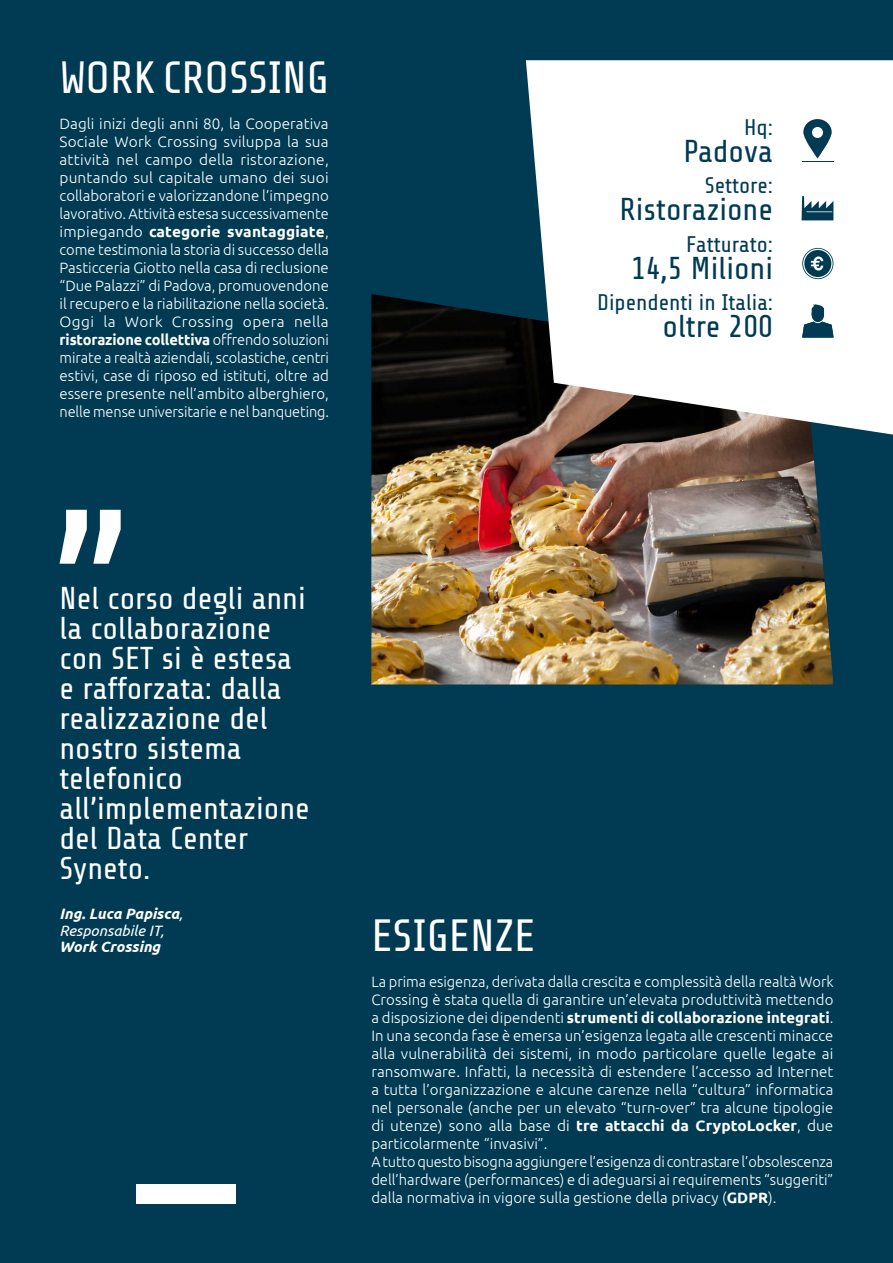
<style>
.page{position:relative;width:893px;height:1263px;background:#003b53}
.page>*{position:absolute;margin:0;border:0;box-sizing:border-box;transform-origin:0 0}
.t1{font:45px "Share Tech";color:#fff}
.t2{font:31.5px/30px "Share Tech";color:#fff}
.t3{font:31.5px "Share Tech";color:#003b53}
.t4{font:22.5px "Share Tech";color:#003b53}
.t5{font:300 15px/18px "Ubuntu";letter-spacing:.005em;color:#fff;text-align:justify}
.t6{font:italic 700 15px "Ubuntu";color:#fff}
.t7{font:italic 15px "Ubuntu";color:#fff}
.s1{font-weight:700}
.s2{font-weight:400}
</style>
<div class="page">
<img style="left:371px;top:294px;width:462px;height:391px">
<svg style="left:526px;top:60px;width:367px;height:375px;background:#e8e8e8"></svg>
<svg style="left:60px;top:510px;width:61px;height:54px"></svg>
<div style="left:136px;top:1184px;width:99px;height:19px;background:#fff"></div>
<svg style="left:801px;top:196px;width:32px;height:24px"></svg>
<svg style="left:802px;top:322px;width:32px;height:16px"></svg>
<div style="left:812px;top:307px;width:12px;height:15px;background:#003b53;border-radius:50%"></div>
<svg style="left:812px;top:304px;width:12px;height:8px"></svg>
<svg style="left:802px;top:248px;width:31px;height:31px"></svg>
<svg style="left:803px;top:119px;width:29px;height:39px"></svg>
<hr style="left:801px;top:161px;width:32px;height:1px;background:#003b53">
<p class="t1" style="left:60px;top:54px;width:271px">WORK CROSSING</p>
<p class="t5" style="left:60px;top:114px;width:271px">Dagli inizi degli anni 80, la Cooperativa Sociale Work Crossing sviluppa la sua attività nel campo della ristorazione, puntando sul capitale umano dei suoi collaboratori e valorizzandone l’impegno lavorativo. Attività estesa successivamente impiegando <span class="s1">categorie svantaggiate</span>, come testimonia la storia di successo della Pasticceria Giotto nella casa di reclusione “Due Palazzi” di Padova, promuovendone il recupero e la riabilitazione nella società.</p>
<p class="t5" style="left:60px;top:312px;width:271px">Oggi la Work Crossing opera nella <span class="s1">ristorazione collettiva</span> offrendo soluzioni mirate a realtà aziendali, scolastiche, centri estivi, case di riposo ed istituti, oltre ad essere presente nell’ambito alberghiero, nelle mense universitarie e nel banqueting.</p>
<p class="t4" style="left:744px;top:115px;width:30px">Hq:</p>
<p class="t3" style="left:683px;top:135px;width:91px">Padova</p>
<p class="t4" style="left:705px;top:174px;width:70px">Settore:</p>
<p class="t3" style="left:619px;top:193px;width:155px">Ristorazione</p>
<p class="t4" style="left:686px;top:232px;width:88px">Fatturato:</p>
<p class="t3" style="left:631px;top:252px;width:144px">14,5 Milioni</p>
<p class="t4" style="left:597px;top:291px;width:177px">Dipendenti in Italia:</p>
<p class="t3" style="left:663px;top:310px;width:112px">oltre 200</p>
<p class="t2" style="left:60px;top:584px;width:252px">Nel corso degli anni la collaborazione con SET si è estesa e rafforzata: dalla realizzazione del nostro sistema telefonico all’implementazione del Data Center<br>Syneto.</p>
<p class="t6" style="left:60px;top:905px;width:125px">Ing. Luca Papisca<span class="s2">,</span></p>
<p class="t7" style="left:60px;top:921px;width:106px">Responsabile IT,</p>
<p class="t6" style="left:60px;top:938px;width:102px">Work Crossing</p>
<p class="t1" style="left:371px;top:913px;width:166px">ESIGENZE</p>
<p class="t5" style="left:371px;top:973px;width:464px">La prima esigenza, derivata dalla crescita e complessità della realtà Work Crossing è stata quella di garantire un’elevata produttività mettendo a disposizione dei dipendenti <span class="s1">strumenti di collaborazione integrati</span>.</p>
<p class="t5" style="left:371px;top:1027px;width:464px">In una seconda fase è emersa un’esigenza legata alle crescenti minacce alla vulnerabilità dei sistemi, in modo particolare quelle legate ai ransomware. Infatti, la necessità di estendere l’accesso ad Internet a tutta l’organizzazione e alcune carenze nella “cultura” informatica nel personale (anche per un elevato “turn-over” tra alcune tipologie di utenze) sono alla base di <span class="s1">tre attacchi da CryptoLocker</span>, due particolarmente “invasivi”.</p>
<p class="t5" style="left:371px;top:1153px;width:463px">A tutto questo bisogna aggiungere l’esigenza di contrastare l’obsolescenza dell’hardware (performances) e di adeguarsi ai requirements “suggeriti” dalla normativa in vigore sulla gestione della privacy (<span class="s1">GDPR</span>).</p>
</div>
